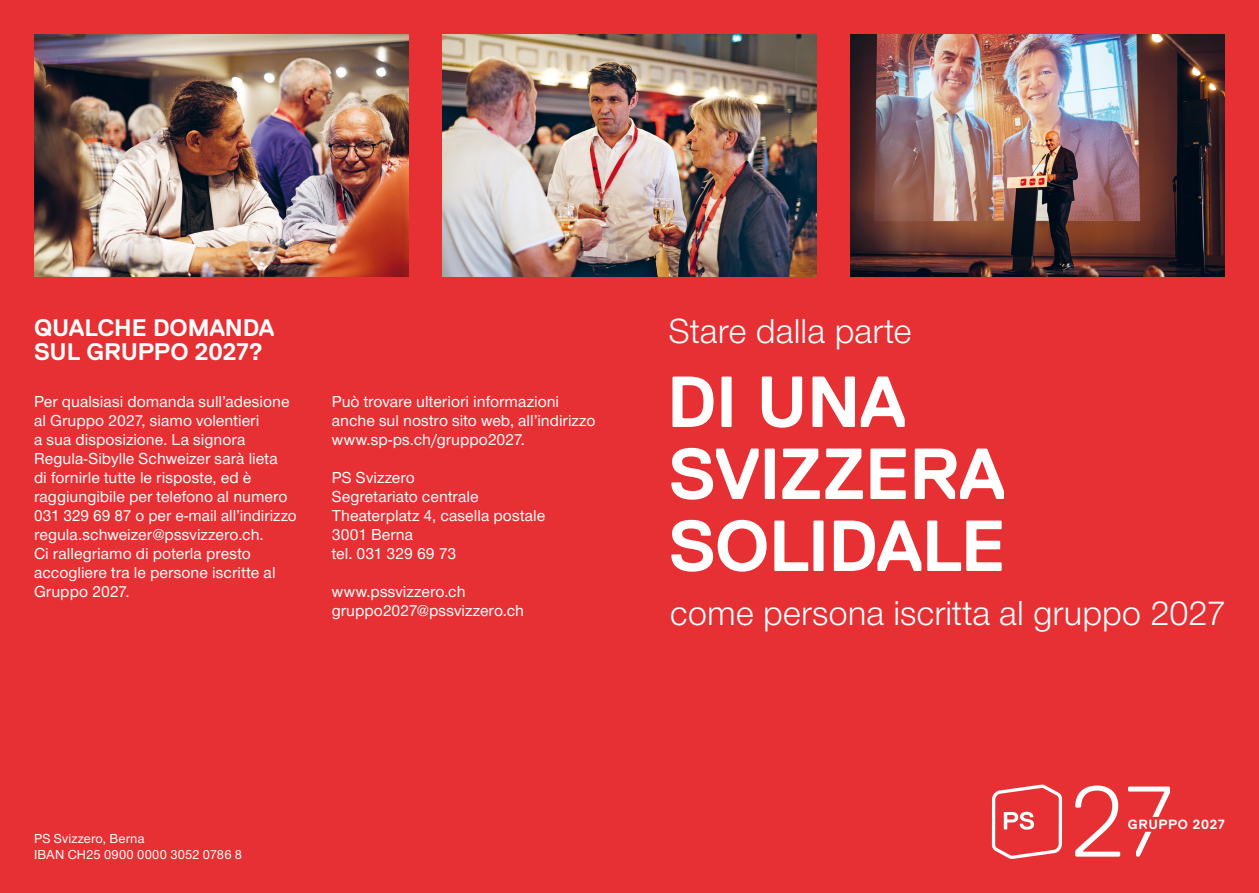
<style>
.page{position:relative;width:1259px;height:893px;background:#e73034}
.page>*{position:absolute;margin:0;border:0;box-sizing:border-box;transform-origin:0 0}
.t1{font:700 72px/72px "Replica";letter-spacing:-.015em;color:#fff}
.t2{font:36px "Nimbus San Nov";letter-spacing:-.005em;color:#fff}
.t3{font:700 24px/24px "Replica";letter-spacing:-.005em;color:#fff}
.t4{font:500 16.5px/18.9px "Nimbus San Nov";color:#fff}
.t5{font:500 13.5px/15.8px "Nimbus San Nov";letter-spacing:.015em;color:#fff}
.t6{font:700 13.35px "Replica";letter-spacing:.045em;color:#fff}
</style>
<div class="page">
<img style="left:34px;top:34px;width:374px;height:242px">
<img style="left:442px;top:34px;width:374px;height:242px">
<img style="left:850px;top:34px;width:375px;height:242px">
<svg style="left:1075px;top:785px;width:45px;height:72px"></svg>
<svg style="left:1128px;top:786px;width:42px;height:71px"></svg>
<svg style="left:992px;top:785px;width:70px;height:74px"></svg>
<h3 class="t3" style="left:34px;top:315px;width:242px">QUALCHE DOMANDA<br>SUL GRUPPO 2027?</h3>
<p class="t4" style="left:34px;top:392px;width:264px">Per qualsiasi domanda sull’adesione al Gruppo 2027, siamo volentieri<br>a sua disposizione. La signora Regula-Sibylle Schweizer sarà lieta<br>di fornirle tutte le risposte, ed è raggiungibile per telefono al numero 031 329 69 87 o per e-mail all’indirizzo regula.schweizer@pssvizzero.ch.<br>Ci rallegriamo di poterla presto accogliere tra le persone iscritte al Gruppo 2027.</p>
<p class="t4" style="left:332px;top:392px;width:265px">Può trovare ulteriori informazioni anche sul nostro sito web, all’indirizzo www.sp-ps.ch/gruppo2027.</p>
<p class="t4" style="left:332px;top:468px;width:215px">PS Svizzero<br>Segretariato centrale<br>Theaterplatz 4, casella postale<br>3001 Berna<br>tel. 031 329 69 73</p>
<p class="t4" style="left:332px;top:582px;width:194px">www.pssvizzero.ch gruppo2027@pssvizzero.ch</p>
<h2 class="t2" style="left:669px;top:311px;width:244px">Stare dalla parte</h2>
<h1 class="t1" style="left:666px;top:366px;width:341px">DI UNA<br>SVIZZERA<br>SOLIDALE</h1>
<h2 class="t2" style="left:670px;top:593px;width:557px">come persona iscritta al gruppo 2027</h2>
<p class="t5" style="left:34px;top:831px;width:210px">PS Svizzero, Berna<br>IBAN CH25 0900 0000 3052 0786 8</p>
<p class="t6" style="left:1128px;top:817px;width:99px">GRUPPO 2027</p>
</div>
